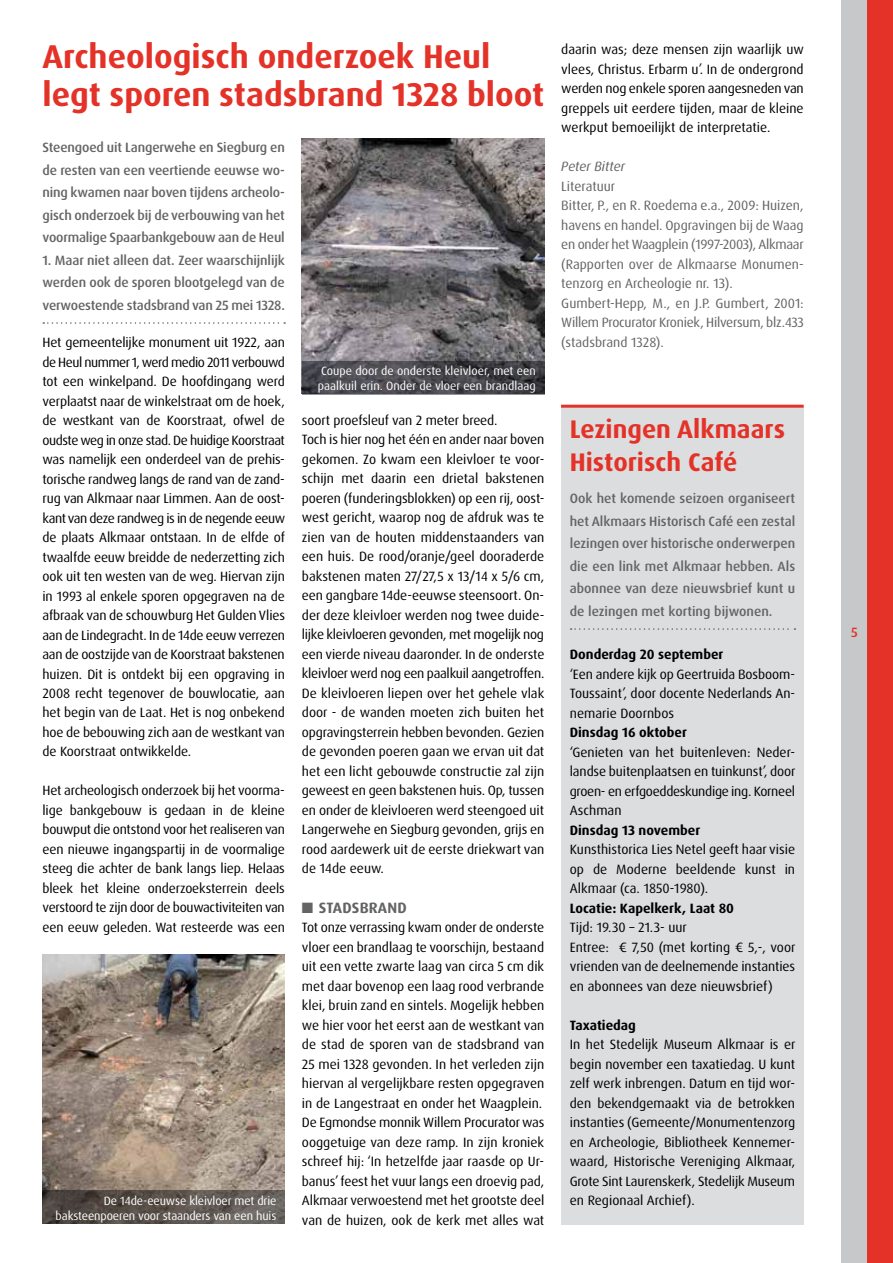
<style>
.page{position:relative;width:893px;height:1263px;background:#fff}
.page>*{position:absolute;margin:0;border:0;box-sizing:border-box;transform-origin:0 0}
.t1{font:700 33px/37.5px "Dax Pro";color:#e43228}
.t2{font:700 25.5px/33px "Dax Pro";color:#e43228}
.t3{font:700 15px "Dax Pro";letter-spacing:.01em;color:#636466}
.t4{font:13.5px/19.5px "Dax Pro";letter-spacing:-.005em;color:#000;text-align:justify}
.t5{font:500 13.5px/22.5px "Dax Pro";letter-spacing:-.015em;color:#636466;text-align:justify}
.t6{font:13.5px/19.5px "Dax Pro";letter-spacing:-.005em;color:#636466}
.t7{font:700 13.5px "Dax Pro";color:#000}
.t8{font:italic 13.5px "Dax Pro";color:#636466}
.t9{font:500 13.5px "Dax Pro";color:#e43228}
.t10{font:12px/15px "Dax Pro";letter-spacing:-.005em;color:#fff}
</style>
<div class="page">
<div style="left:842px;top:0;width:51px;height:1263px;background:#c7c8ca"></div>
<div style="left:867px;top:0;width:26px;height:1263px;background:#e43228"></div>
<div style="left:561px;top:408px;width:243px;height:817px;background:#dcddde"></div>
<img style="left:43px;top:955px;width:242px;height:236px">
<svg style="left:43px;top:322px;width:242px;height:2px"></svg>
<img style="left:302px;top:138px;width:242px;height:223px">
<svg style="left:302px;top:361px;width:242px;height:33px;background:#45454b"></svg>
<svg style="left:43px;top:1191px;width:242px;height:33px;background:#59524c"></svg>
<hr style="left:561px;top:405px;width:243px;height:3px;background:#e43228">
<svg style="left:571px;top:628px;width:224px;height:2px"></svg>
<h1 class="t1" style="left:43px;top:38px;width:503px">Archeologisch onderzoek Heul legt sporen stadsbrand 1328 bloot</h1>
<p class="t5" style="left:43px;top:136px;width:244px">Steengoed uit Langerwehe en Siegburg en de resten van een veertiende eeuwse wo&shy;ning kwamen naar boven tijdens archeolo&shy;gisch onderzoek bij de verbouwing van het voormalige Spaarbankgebouw aan de Heul</p>
<p class="t5" style="left:43px;top:249px;width:244px">1. Maar niet alleen dat. Zeer waarschijnlijk werden ook de sporen blootgelegd van de verwoestende stadsbrand van 25 mei 1328.</p>
<p class="t4" style="left:43px;top:333px;width:244px">Het gemeentelijke monument uit 1922, aan de Heul nummer 1, werd medio 2011 verbouwd tot een winkelpand. De hoofdingang werd verplaatst naar de winkelstraat om de hoek, de westkant van de Koorstraat, ofwel de oudste weg in onze stad. De huidige Koorstraat was namelijk een onderdeel van de prehis&shy;torische randweg langs de rand van de zand&shy;rug van Alkmaar naar Limmen. Aan de oost&shy;kant van deze randweg is in de negende eeuw de plaats Alkmaar ontstaan. In de elfde of twaalfde eeuw breidde de nederzetting zich ook uit ten westen van de weg. Hiervan zijn in 1993 al enkele sporen opgegraven na de afbraak van de schouwburg Het Gulden Vlies aan de Lindegracht. In de 14de eeuw verrezen aan de oostzijde van de Koorstraat bakstenen huizen. Dit is ontdekt bij een opgraving in 2008 recht tegenover de bouwlocatie, aan het begin van de Laat. Het is nog onbekend hoe de bebouwing zich aan de westkant van de Koorstraat ontwikkelde.</p>
<p class="t4" style="left:43px;top:781px;width:244px">Het archeologisch onderzoek bij het voorma&shy;lige bankgebouw is gedaan in de kleine bouwput die ontstond voor het realiseren van een nieuwe ingangspartij in de voormalige steeg die achter de bank langs liep. Helaas bleek het kleine onderzoeksterrein deels verstoord te zijn door de bouwactiviteiten van een eeuw geleden. Wat resteerde was een</p>
<p class="t10" style="left:56px;top:1193px;width:222px;text-align:right">De 14de-eeuwse kleivloer met drie baksteenpoeren voor staanders van een huis</p>
<p class="t10" style="left:318px;top:363px;width:219px">Coupe door de onderste kleivloer, met een paalkuil erin. Onder de vloer een brandlaag</p>
<p class="t4" style="left:302px;top:410px;width:244px;text-align:left">soort proefsleuf van 2 meter breed.<br>Toch is hier nog het één en ander naar boven gekomen. Zo kwam een kleivloer te voor&shy;schijn met daarin een drietal bakstenen poeren (funderingsblokken) op een rij, oost&shy;west gericht, waarop nog de afdruk was te zien van de houten middenstaanders van een huis. De rood/oranje/geel dooraderde bakstenen maten 27/27,5 x 13/14 x 5/6 cm, een gangbare 14de-eeuwse steensoort. On&shy;der deze kleivloer werden nog twee duide&shy;lijke kleivloeren gevonden, met mogelijk nog een vierde niveau daaronder. In de onderste kleivloer werd nog een paalkuil aangetroffen.<br>De kleivloeren liepen over het gehele vlak door - de wanden moeten zich buiten het opgravingsterrein hebben bevonden. Gezien de gevonden poeren gaan we ervan uit dat het een licht gebouwde constructie zal zijn geweest en geen bakstenen huis. Op, tussen en onder de kleivloeren werd steengoed uit Langerwehe en Siegburg gevonden, grijs en rood aardewerk uit de eerste driekwart van de 14de eeuw.</p>
<p class="t3" style="left:302px;top:898px;width:105px">■ Stads brand</p>
<p class="t4" style="left:302px;top:918px;width:244px;text-align:left">Tot onze verrassing kwam onder de onderste vloer een brandlaag te voorschijn, bestaand uit een vette zwarte laag van circa 5 cm dik met daar bovenop een laag rood verbrande klei, bruin zand en sintels. Mogelijk hebben we hier voor het eerst aan de westkant van de stad de sporen van de stadsbrand van 25 mei 1328 gevonden. In het verleden zijn hiervan al vergelijkbare resten opgegraven in de Langestraat en onder het Waagplein.<br>De Egmondse monnik Willem Procurator was ooggetuige van deze ramp. In zijn kroniek schreef hij: ‘In hetzelfde jaar raasde op Ur&shy;banus’ feest het vuur langs een droevig pad, Alkmaar verwoestend met het grootste deel van de huizen, ook de kerk met alles wat</p>
<p class="t4" style="left:561px;top:40px;width:244px">daarin was; deze mensen zijn waarlijk uw vlees, Christus. Erbarm u’. In de ondergrond werden nog enkele sporen aangesneden van greppels uit eerdere tijden, maar de kleine werkput bemoeilijkt de interpretatie.</p>
<p class="t8" style="left:561px;top:158px;width:65px">Peter Bitter</p>
<p class="t6" style="left:561px;top:176px;width:244px">Literatuur<br>Bitter, P., en R. Roedema e.a., 2009: Huizen, havens en handel. Opgravingen bij de Waag en onder het Waagplein (1997-2003), Alkmaar (Rapporten over de Alkmaarse Monumen&shy;tenzorg en Archeologie nr. 13).<br>Gumbert-Hepp, M., en J.P. Gumbert, 2001:<br>Willem Procurator Kroniek, Hilversum, blz.433 (stadsbrand 1328).</p>
<h2 class="t2" style="left:570px;top:413px;width:217px">Lezingen Alkmaars<br>Historisch Café</h2>
<p class="t5" style="left:570px;top:487px;width:227px">Ook het komende seizoen organiseert het Alkmaars Historisch Café een zestal lezingen over historische onderwerpen die een link met Alkmaar hebben. Als abonnee van deze nieuwsbrief kunt u de lezingen met korting bijwonen.</p>
<p class="t7" style="left:570px;top:646px;width:155px">Donderdag 20 september</p>
<p class="t4" style="left:570px;top:664px;width:227px">‘Een andere kijk op Geertruida Bosboom-Toussaint’, door docente Nederlands An&shy;nemarie Doornbos</p>
<p class="t7" style="left:570px;top:724px;width:119px">Dinsdag 16 oktober</p>
<p class="t4" style="left:570px;top:742px;width:227px">‘Genieten van het buitenleven: Neder&shy;landse buitenplaatsen en tuinkunst’, door groen- en erfgoeddeskundige ing. Korneel Aschman</p>
<p class="t7" style="left:570px;top:821px;width:132px">Dinsdag 13 november</p>
<p class="t4" style="left:570px;top:840px;width:227px">Kunsthistorica Lies Netel geeft haar visie op de Moderne beeldende kunst in Alkmaar (ca. 1850-1980).</p>
<p class="t7" style="left:570px;top:899px;width:166px">Locatie: Kapelkerk, Laat 80</p>
<p class="t4" style="left:570px;top:918px;width:227px;text-align:left">Tijd: 19.30 – 21.3- uur<br>Entree: € 7,50 (met korting € 5,-, voor vrienden van de deelnemende instanties en abonnees van deze nieuwsbrief)</p>
<p class="t7" style="left:570px;top:1016px;width:68px">Taxatiedag</p>
<p class="t4" style="left:570px;top:1035px;width:227px">In het Stedelijk Museum Alkmaar is er begin november een taxatiedag. U kunt zelf werk inbrengen. Datum en tijd wor&shy;den bekendgemaakt via de betrokken instanties (Gemeente/Monumentenzorg en Archeologie, Bibliotheek Kennemer&shy;waard, Historische Vereniging Alkmaar, Grote Sint Laurenskerk, Stedelijk Museum en Regionaal Archief).</p>
<p class="t9" style="left:851px;top:623px;width:8px">5</p>
</div>
